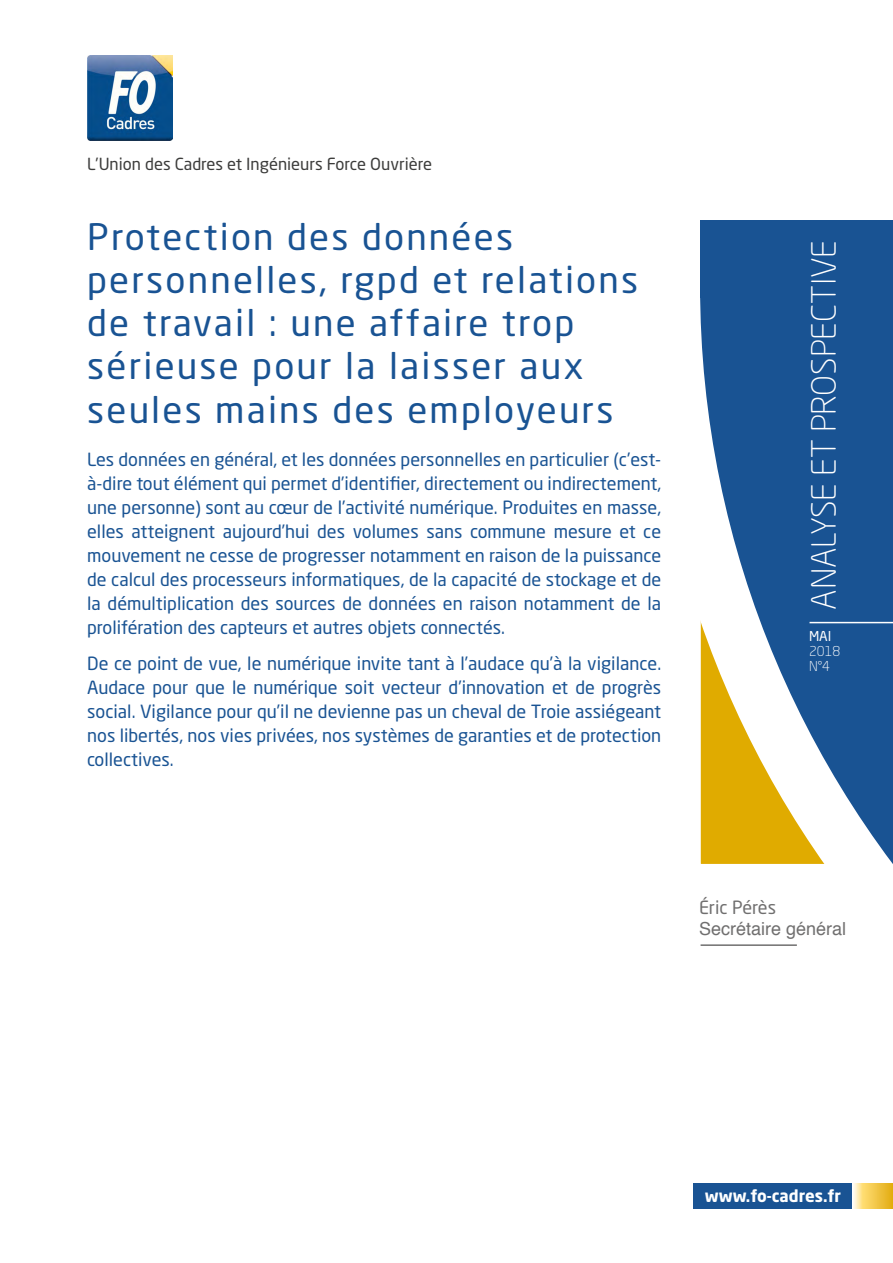
<style>
.page{position:relative;width:893px;height:1263px;background:#fff}
.page>*{position:absolute;margin:0;border:0;box-sizing:border-box;transform-origin:0 0}
.t1{font:36px/43.2px "Neo Sans Std";letter-spacing:.06em;color:#195393}
.t2{font:300 33px "Neo Sans Std";color:#fff}
.t3{font:18px/24px "Neo Sans Std";color:#195393;text-align:justify}
.t4{font:18px "Helvetica";color:#706f6f}
.t5{font:18px "Neo Sans Std";color:#706f6f}
.t6{font:16.5px "Neo Sans Std";color:#3c3c3b}
.t7{font:700 16.5px "Neo Sans Std";color:#fff}
.t8{font:300 13.5px/15px "Neo Sans Std";color:#fff}
.t9{font:13.5px "Neo Sans Std";color:#fff}
</style>
<div class="page">
<img style="left:87px;top:55px;width:85px;height:85px">
<div style="left:693px;top:1183px;width:159px;height:25px;background:#195393"></div>
<svg style="left:853px;top:1183px;width:40px;height:25px"></svg>
<hr style="left:701px;top:944px;width:96px;height:2px;background:#706f6f">
<svg style="left:700px;top:221px;width:193px;height:643px;fill:#195393"></svg>
<div style="left:700px;top:221px;width:11px;height:77px;background:#195393"></div>
<hr style="left:809px;top:622px;width:84px;height:1px;background:#fff">
<p class="t6" style="left:87px;top:154px;width:346px">L’Union des Cadres et Ingénieurs Force Ouvrière</p>
<p class="t1" style="left:87px;top:214px;width:553px">Protection des données personnelles, rgpd et relations de travail : une affaire trop sérieuse pour la laisser aux seules mains des employeurs</p>
<p class="t3" style="left:87px;top:447px;width:576px">Les données en général, et les données personnelles en particulier (c’est&shy;à-dire tout élément qui permet d’identifier, directement ou indirectement, une personne) sont au cœur de l’activité numérique. Produites en masse, elles atteignent aujourd’hui des volumes sans commune mesure et ce mouvement ne cesse de progresser notamment en raison de la puissance de calcul des processeurs informatiques, de la capacité de stockage et de la démultiplication des sources de données en raison notamment de la prolifération des capteurs et autres objets connectés.</p>
<p class="t3" style="left:87px;top:651px;width:576px">De ce point de vue, le numérique invite tant à l’audace qu’à la vigilance.<br>Audace pour que le numérique soit vecteur d’innovation et de progrès social. Vigilance pour qu’il ne devienne pas un cheval de Troie assiégeant nos libertés, nos vies privées, nos systèmes de garanties et de protection collectives.</p>
<h2 class="t2" style="left:804px;top:609px;width:371px;rotate:-90deg">ANALYSE ET PROSPECTIVE</h2>
<p class="t9" style="left:809px;top:628px;width:24px">MAI</p>
<p class="t8" style="left:809px;top:644px;width:33px">2018<br>N°4</p>
<p class="t5" style="left:699px;top:896px;width:79px">Éric Pérès</p>
<p class="t4" style="left:699px;top:914px;width:149px">Secrétaire général</p>
<p class="t7" style="left:705px;top:1185px;width:138px">www.fo-cadres.fr</p>
</div>
